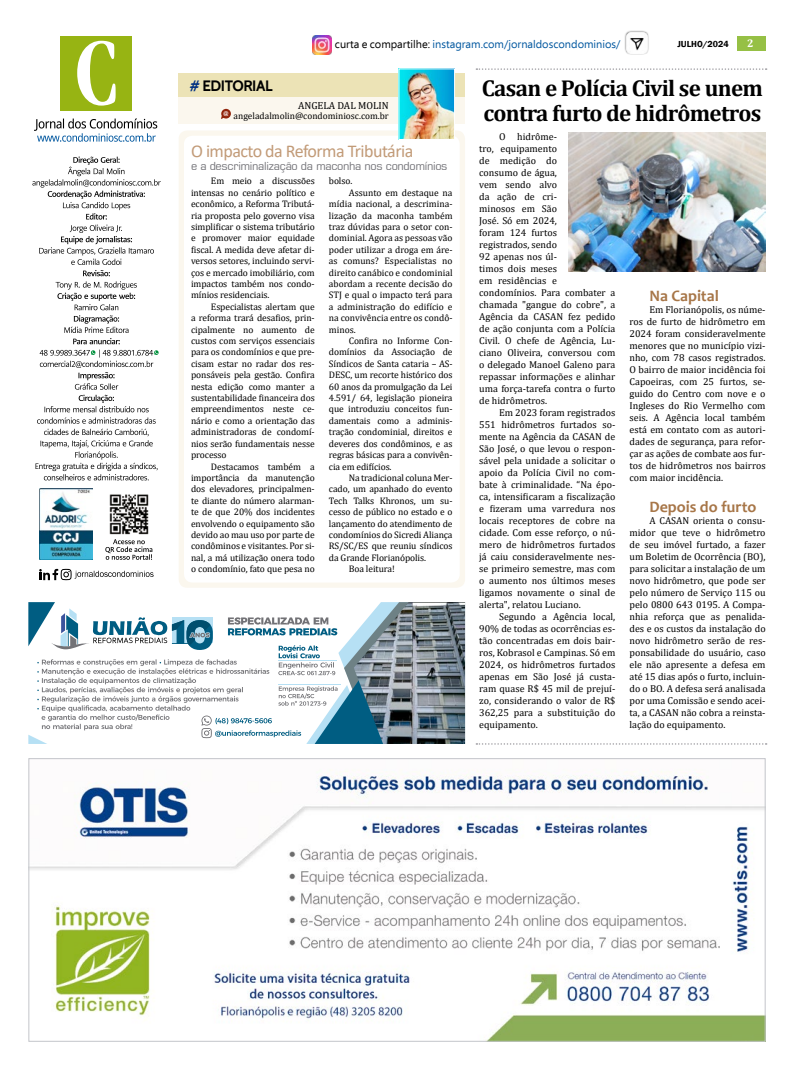
<style>
.page{position:relative;width:794px;height:1078px;background:#fff}
.page>*{position:absolute;margin:0;border:0;box-sizing:border-box;transform-origin:0 0}
.t1{font:700 23px/25px "Cambria";letter-spacing:-.03em;color:#000}
.t2{font:18px "Calibri";letter-spacing:-.03em;color:#c29b78}
.t3{font:700 16px "Candara";color:#a77648}
.t4{font:700 15px "Cabin";letter-spacing:-.03em;color:#000}
.t5{font:11px "Ebrima";color:#00579f}
.t6{font:11px "Square 721 BT";letter-spacing:-.03em;color:#727277}
.t7{font:700 11px "Cambria";color:#fff}
.t8{font:10.2px "Cambria";color:#000}
.t9{font:10px/12px "Cambria";color:#000;text-align:justify}
.t10{font:9.5px/11.4px "Cambria";letter-spacing:-.01em;color:#000;text-align:justify}
.t11{font:9.4px "Cambria";color:#000}
.t12{font:600 9px "Franklin Gothic";color:#000}
.t13{font:700 5.1px "Arial";color:#fff}
.s1{color:#000}
.s2{color:#003082}
</style>
<div class="page">
<div style="left:737px;top:36px;width:28px;height:14px;background:#96c045"></div>
<img style="left:313px;top:36px;width:18px;height:19px">
<div style="left:624px;top:30px;width:25px;height:25px;background:#000;opacity:.75"></div>
<img style="left:626px;top:33px;width:21px;height:20px">
<div style="left:179px;top:130px;width:286px;height:457px;background:#fbf7ee;border-radius:9px"></div>
<img style="left:109px;top:494px;width:40px;height:41px">
<img style="left:39px;top:488px;width:53px;height:71px">
<div style="left:61px;top:36px;width:71px;height:75px;background:#97b413"></div>
<svg style="left:77px;top:41px;width:39px;height:65px"></svg>
<svg style="left:34px;top:118px;width:123px;height:24px"></svg>
<svg style="left:32px;top:156px;width:129px;height:324px"></svg>
<svg style="left:105px;top:539px;width:47px;height:20px"></svg>
<svg style="left:39px;top:568px;width:115px;height:12px"></svg>
<div style="left:184px;top:136px;width:276px;height:446px;background:#fff;border-radius:9px"></div>
<div style="left:179px;top:73px;width:286px;height:51px;background:#fbf7ee"></div>
<div style="left:179px;top:73px;width:286px;height:24px;background:#ece3b6"></div>
<svg style="left:221px;top:109px;width:10px;height:10px"></svg>
<img style="left:400px;top:70px;width:53px;height:68px">
<div style="left:398px;top:68px;width:57px;height:72px;border:1px solid #fff"></div>
<svg style="left:28px;top:602px;width:437px;height:141px"></svg>
<hr style="left:278px;top:683px;width:63px;height:1px;background:#b6e0f4">
<img style="left:30px;top:770px;width:733px;height:269px">
<img style="left:568px;top:132px;width:197px;height:140px">
<svg style="left:476px;top:743px;width:290px;height:1px"></svg>
<svg style="left:476px;top:68px;width:290px;height:2px"></svg>
<p class="t5" style="left:335px;top:36px;width:287px"><span class="s1">curta e compartilhe:</span> instagram.com/jornaldoscondominios/</p>
<p class="t12" style="left:677px;top:39px;width:53px">JULHO/2024</p>
<p class="t7" style="left:747px;top:36px;width:8px">2</p>
<h3 class="t4" style="left:189px;top:77px;width:85px"><span class="s2">#</span> EDITORIAL</h3>
<p class="t8" style="left:298px;top:99px;width:92px">Angela Dal Molin</p>
<p class="t11" style="left:233px;top:110px;width:157px">angeladalmolin@condominiosc.com.br</p>
<p class="t13" style="left:223px;top:110px;width:6px">@</p>
<h2 class="t2" style="left:191px;top:138px;width:224px">O impacto da Reforma Tributária</h2>
<p class="t6" style="left:191px;top:159px;width:258px">e a descriminalização da maconha nos condomínios</p>
<p class="t10" style="left:191px;top:175px;width:125px;text-indent:20px">Em meio a discussões intensas no cenário político e econômico, a Reforma Tributá&shy;ria proposta pelo governo visa simplificar o sistema tributário e promover maior equidade fiscal. A medida deve afetar di&shy;versos setores, incluindo servi&shy;ços e mercado imobiliário, com impactos também nos condo&shy;mínios residenciais.</p>
<p class="t10" style="left:191px;top:301px;width:125px;text-indent:20px">Especialistas alertam que a reforma trará desafios, prin&shy;cipalmente no aumento de custos com serviços essenciais para os condomínios e que pre&shy;cisam estar no radar dos res&shy;ponsáveis pela gestão. Confira nesta edição como manter a sustentabilidade financeira dos empreendimentos neste ce&shy;nário e como a orientação das administradoras de condomí&shy;nios serão fundamentais nesse processo</p>
<p class="t10" style="left:191px;top:460px;width:125px;text-indent:20px">Destacamos também a importância da manutenção dos elevadores, principalmen&shy;te diante do número alarman&shy;te de que 20% dos incidentes envolvendo o equipamento são devido ao mau uso por parte de condôminos e visitantes. Por si&shy;nal, a má utilização onera todo o condomínio, fato que pesa no</p>
<p class="t10" style="left:329px;top:175px;width:25px">bolso.</p>
<p class="t10" style="left:349px;top:187px;width:105px">Assunto em destaque na</p>
<p class="t10" style="left:329px;top:198px;width:125px">mídia nacional, a descrimina-</p>
<p class="t10" style="left:329px;top:209px;width:125px">lização da maconha também</p>
<p class="t10" style="left:329px;top:221px;width:125px">traz dúvidas para o setor con-</p>
<p class="t10" style="left:329px;top:232px;width:125px">dominial. Agora as pessoas vão</p>
<p class="t10" style="left:329px;top:244px;width:125px">poder utilizar a droga em áre-</p>
<p class="t10" style="left:329px;top:255px;width:125px">as comuns? Especialistas no</p>
<p class="t10" style="left:329px;top:266px;width:125px">direito canábico e condominial</p>
<p class="t10" style="left:329px;top:278px;width:125px">abordam a recente decisão do</p>
<p class="t10" style="left:329px;top:289px;width:125px">STJ e qual o impacto terá para</p>
<p class="t10" style="left:329px;top:301px;width:125px">a administração do edifício e</p>
<p class="t10" style="left:329px;top:312px;width:125px">na convivência entre os condô-</p>
<p class="t10" style="left:329px;top:323px;width:28px">minos.</p>
<p class="t10" style="left:349px;top:335px;width:105px">Confira no Informe Con-</p>
<p class="t10" style="left:329px;top:346px;width:125px">domínios da Associação de</p>
<p class="t10" style="left:329px;top:358px;width:125px">Síndicos de Santa cataria – AS-</p>
<p class="t10" style="left:329px;top:369px;width:125px">DESC, um recorte histórico dos</p>
<p class="t10" style="left:329px;top:380px;width:125px">60 anos da promulgação da Lei</p>
<p class="t10" style="left:329px;top:392px;width:125px">4.591/ 64, legislação pioneira</p>
<p class="t10" style="left:329px;top:403px;width:125px">que introduziu conceitos fun-</p>
<p class="t10" style="left:329px;top:415px;width:125px">damentais como a adminis-</p>
<p class="t10" style="left:329px;top:426px;width:125px">tração condominial, direitos e</p>
<p class="t10" style="left:329px;top:437px;width:125px">deveres dos condôminos, e as</p>
<p class="t10" style="left:329px;top:449px;width:125px">regras básicas para a convivên-</p>
<p class="t10" style="left:329px;top:460px;width:64px">cia em edifícios.</p>
<p class="t10" style="left:349px;top:472px;width:105px">Na tradicional coluna Mer-</p>
<p class="t10" style="left:329px;top:483px;width:125px">cado, um apanhado do evento</p>
<p class="t10" style="left:329px;top:494px;width:125px">Tech Talks Khronos, um su-</p>
<p class="t10" style="left:329px;top:506px;width:125px">cesso de público no estado e o</p>
<p class="t10" style="left:329px;top:517px;width:125px">lançamento do atendimento de</p>
<p class="t10" style="left:329px;top:529px;width:125px">condomínios do Sicredi Aliança</p>
<p class="t10" style="left:329px;top:540px;width:125px">RS/SC/ES que reuniu síndicos</p>
<p class="t10" style="left:329px;top:551px;width:99px">da Grande Florianópolis.</p>
<p class="t10" style="left:349px;top:563px;width:47px">Boa leitura!</p>
<h1 class="t1" style="left:482px;top:74px;width:283px">Casan e Polícia Civil se unem contra furto de hidrômetros</h1>
<p class="t9" style="left:479px;top:130px;width:138px;text-align:left;text-indent:20px">O hidrôme-<br>tro, equipamento<br>de medição do<br>consumo de água,<br>vem sendo alvo<br>da ação de cri-<br>minosos em São<br>José. Só em 2024,<br>foram 124 furtos<br>registrados, sendo<br>92 apenas nos úl-<br>timos dois meses<br>em residências e condomínios. Para combater a chamada "gangue do cobre", a<br>Agência da CASAN fez pedido de ação conjunta com a Polícia<br>Civil. O chefe de Agência, Lu&shy;ciano Oliveira, conversou com o delegado Manoel Galeno para repassar informações e alinhar uma força-tarefa contra o furto de hidrômetros.</p>
<p class="t9" style="left:479px;top:406px;width:138px;text-indent:20px">Em 2023 foram registrados 551 hidrômetros furtados so&shy;mente na Agência da CASAN de São José, o que levou o respon&shy;sável pela unidade a solicitar o apoio da Polícia Civil no com&shy;bate à criminalidade. “Na épo&shy;ca, intensificaram a fiscalização e fizeram uma varredura nos locais receptores de cobre na cidade. Com esse reforço, o nú&shy;mero de hidrômetros furtados já caiu consideravelmente nes&shy;se primeiro semestre, mas com o aumento nos últimos meses ligamos novamente o sinal de alerta", relatou Luciano.</p>
<p class="t9" style="left:479px;top:610px;width:138px;text-indent:20px">Segundo a Agência local, 90% de todas as ocorrências es&shy;tão concentradas em dois bair&shy;ros, Kobrasol e Campinas. Só em 2024, os hidrômetros furtados apenas em São José já custa&shy;ram quase R$ 45 mil de prejuí&shy;zo, considerando o valor de R$ 362,25 para a substituição do equipamento.</p>
<h3 class="t3" style="left:649px;top:286px;width:71px">Na Capital</h3>
<p class="t9" style="left:629px;top:303px;width:138px;text-indent:20px">Em Florianópolis, os núme&shy;ros de furto de hidrômetro em 2024 foram consideravelmente menores que no município vizi&shy;nho, com 78 casos registrados.<br>O bairro de maior incidência foi Capoeiras, com 25 furtos, se&shy;guido do Centro com nove e o Ingleses do Rio Vermelho com seis. A Agência local também está em contato com as autori&shy;dades de segurança, para refor&shy;çar as ações de combate aos fur&shy;tos de hidrômetros nos bairros com maior incidência.</p>
<h3 class="t3" style="left:649px;top:497px;width:109px">Depois do furto</h3>
<p class="t9" style="left:629px;top:514px;width:138px;text-indent:20px">A CASAN orienta o consu&shy;midor que teve o hidrômetro de seu imóvel furtado, a fazer um Boletim de Ocorrência (BO), para solicitar a instalação de um novo hidrômetro, que pode ser pelo número de Serviço 115 ou pelo 0800 643 0195. A Compa&shy;nhia reforça que as penalida&shy;des e os custos da instalação do novo hidrômetro serão de res&shy;ponsabilidade do usuário, caso ele não apresente a defesa em até 15 dias após o furto, incluin&shy;do o BO. A defesa será analisada por uma Comissão e sendo acei&shy;ta, a CASAN não cobra a reinsta&shy;lação do equipamento.</p>
</div>
